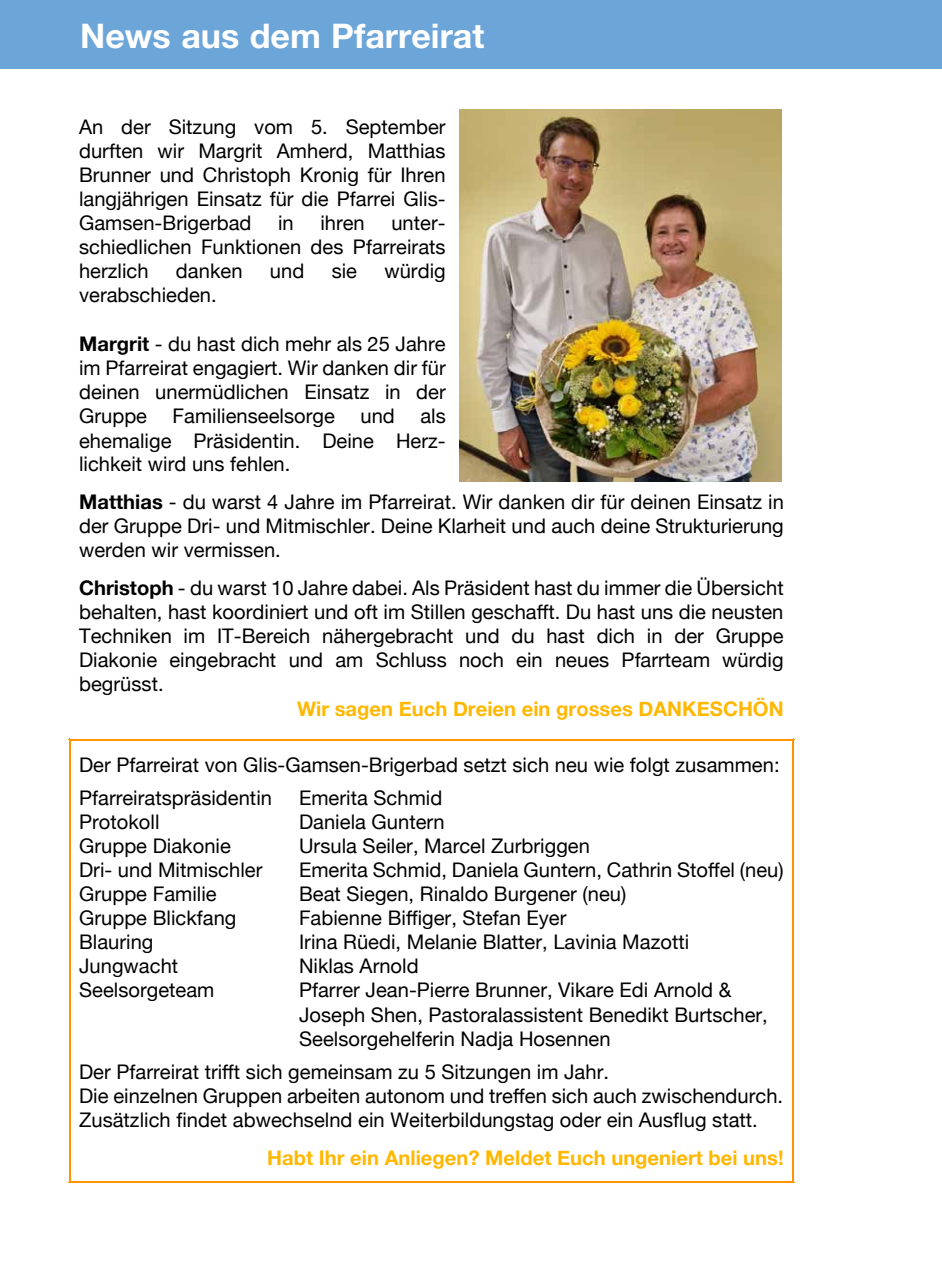
<style>
.page{position:relative;width:942px;height:1276px;background:#fff}
.page>*{position:absolute;margin:0;border:0;box-sizing:border-box;transform-origin:0 0}
.t1{font:700 34px "Helvetica Neue LT Pro";color:#fff}
.t2{font:20.2px/24px "Helvetica Neue";color:#000;text-align:justify}
.t3{font:700 20.2px "Helvetica Neue";color:#ffb700}
.s1{font-weight:700}
</style>
<div class="page">
<hr style="left:71px;top:739px;width:720px;height:1px;background:#ff9300">
<hr style="left:71px;top:740px;width:720px;height:1px;background:#ff9300">
<hr style="left:71px;top:1182px;width:720px;height:1px;background:#ff9300">
<hr style="left:71px;top:1180px;width:720px;height:1px;background:#ff9300">
<svg style="left:69px;top:739px;width:2px;height:444px"></svg>
<svg style="left:791px;top:739px;width:3px;height:444px"></svg>
<img style="left:459px;top:109px;width:321px;height:372px">
<div style="left:0;top:0;width:941px;height:68px;background:#6ca5d8"></div>
<h1 class="t1" style="left:80px;top:15px;width:405px">News aus dem Pfarreirat</h1>
<p class="t2" style="left:79px;top:116px;width:368px">An der Sitzung vom 5. September durften wir Margrit Amherd, Matthias Brunner und Christoph Kronig für Ihren langjährigen Einsatz für die Pfarrei Glis-Gamsen-Brigerbad</p>
<p class="t2" style="left:278px;top:212px;width:17px">in</p>
<p class="t2" style="left:320px;top:212px;width:46px">ihren</p>
<p class="t2" style="left:79px;top:212px;width:368px;text-indent:312px">unter&shy;schiedlichen Funktionen des Pfarreirats herzlich</p>
<p class="t2" style="left:176px;top:260px;width:68px">danken</p>
<p class="t2" style="left:270px;top:260px;width:36px">und</p>
<p class="t2" style="left:331px;top:260px;width:27px">sie</p>
<p class="t2" style="left:384px;top:260px;width:63px">würdig</p>
<p class="t2" style="left:79px;top:284px;width:139px">verabschieden.</p>
<p class="t2" style="left:79px;top:333px;width:368px"><span class="s1">Margrit</span> - du hast dich mehr als 25 Jahre im Pfarreirat engagiert. Wir danken dir für deinen unermüdlichen Einsatz in der Gruppe</p>
<p class="t2" style="left:79px;top:405px;width:368px;text-indent:341px">als ehemalige Präsidentin. Deine Herz&shy;lichkeit wird uns fehlen.</p>
<p class="t2" style="left:79px;top:491px;width:706px"><span class="s1">Matthias</span> - du warst 4 Jahre im Pfarreirat. Wir danken dir für deinen Einsatz in der Gruppe Dri- und Mitmischler. Deine Klarheit und auch deine Strukturierung werden wir vermissen.</p>
<p class="t2" style="left:79px;top:576px;width:706px"><span class="s1">Christoph</span> - du warst 10 Jahre dabei. Als Präsident hast du immer die Übersicht behalten, hast koordiniert und oft im Stillen geschafft. Du hast uns die neusten Techniken im IT-Bereich nähergebracht und du hast dich in der Gruppe Diakonie eingebracht und am Schluss noch ein neues Pfarrteam würdig begrüsst.</p>
<p class="t3" style="left:297px;top:692px;width:488px">Wir sagen Euch Dreien ein grosses DANKESCHÖN</p>
<p class="t2" style="left:79px;top:749px;width:701px;line-height:33.2px">Der Pfarreirat von Glis-Gamsen-Brigerbad setzt sich neu wie folgt zusammen:<br>Pfarreiratspräsidentin</p>
<p class="t2" style="left:172px;top:405px;width:164px">Familienseelsorge</p>
<p class="t2" style="left:360px;top:405px;width:36px">und</p>
<p class="t2" style="left:299px;top:787px;width:145px">Emerita Schmid</p>
<p class="t2" style="left:79px;top:811px;width:82px">Protokoll</p>
<p class="t2" style="left:299px;top:811px;width:147px">Daniela Guntern</p>
<p class="t2" style="left:79px;top:835px;width:153px">Gruppe Diakonie</p>
<p class="t2" style="left:299px;top:835px;width:292px">Ursula Seiler, Marcel Zurbriggen</p>
<p class="t2" style="left:79px;top:859px;width:185px">Dri- und Mitmischler</p>
<p class="t2" style="left:299px;top:859px;width:486px">Emerita Schmid, Daniela Guntern, Cathrin Stoffel (neu)</p>
<p class="t2" style="left:79px;top:883px;width:139px">Gruppe Familie</p>
<p class="t2" style="left:299px;top:883px;width:329px">Beat Siegen, Rinaldo Burgener (neu)</p>
<p class="t2" style="left:79px;top:907px;width:159px">Gruppe Blickfang</p>
<p class="t2" style="left:299px;top:907px;width:269px">Fabienne Biffiger, Stefan Eyer</p>
<p class="t2" style="left:79px;top:931px;width:76px">Blauring</p>
<p class="t2" style="left:299px;top:931px;width:391px">Irina Rüedi, Melanie Blatter, Lavinia Mazotti</p>
<p class="t2" style="left:79px;top:955px;width:101px">Jungwacht</p>
<p class="t2" style="left:299px;top:955px;width:121px">Niklas Arnold</p>
<p class="t2" style="left:79px;top:979px;width:137px">Seelsorgeteam</p>
<p class="t2" style="left:299px;top:979px;width:470px;text-align:left">Pfarrer Jean-Pierre Brunner, Vikare Edi Arnold &amp;<br>Joseph Shen, Pastoralassistent Benedikt Burtscher,<br>Seelsorgehelferin Nadja Hosennen</p>
<p class="t2" style="left:79px;top:1061px;width:705px;text-align:left">Der Pfarreirat trifft sich gemeinsam zu 5 Sitzungen im Jahr.<br>Die einzelnen Gruppen arbeiten autonom und treffen sich auch zwischendurch.<br>Zusätzlich findet abwechselnd ein Weiterbildungstag oder ein Ausflug statt.</p>
<p class="t3" style="left:267px;top:1142px;width:517px">Habt Ihr ein Anliegen? Meldet Euch ungeniert bei uns!</p>
</div>
